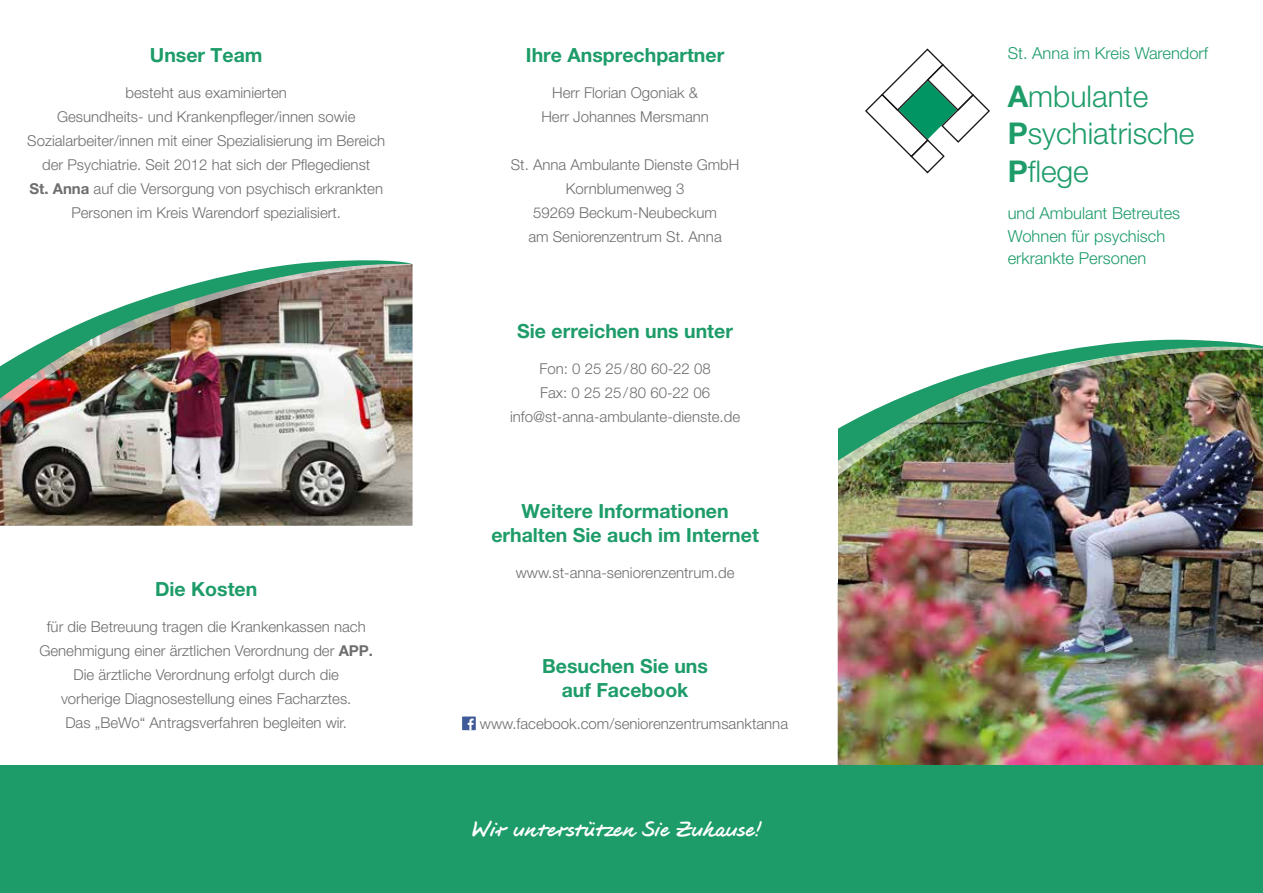
<style>
.page{position:relative;width:1263px;height:893px;background:#fff}
.page>*{position:absolute;margin:0;border:0;box-sizing:border-box;transform-origin:0 0}
.t1{font:300 30px/37.5px "Helvetica Neue LT Pro";color:#1d9c69}
.t2{font:22.5px "Jesco 3 Handwriting";color:#fff}
.t3{font:700 19.5px/24px "Helvetica Neue LT Pro";color:#1d9c69;text-align:center}
.t4{font:300 16.5px/22.5px "Helvetica Neue LT Pro";color:#1d9c69}
.t5{font:300 15px/24px "Helvetica Neue LT Pro";color:#6e6e6e;text-align:center}
.s1{font-weight:700}
</style>
<div class="page">
<img style="left:838px;top:487px;width:425px;height:278px">
<div style="left:0;top:765px;width:1263px;height:128px;background:#1d9c69"></div>
<div style="left:462px;top:716px;width:14px;height:14px;background:#3f5a99"></div>
<svg style="left:468px;top:719px;width:6px;height:11px"></svg>
<img style="left:838px;top:480px;width:425px;height:7px">
<img style="left:838px;top:339px;width:425px;height:141px">
<svg style="left:865px;top:48px;width:125px;height:126px"></svg>
<img style="left:0;top:437px;width:412px;height:89px">
<svg style="left:0;top:431px;width:412px;height:6px;background:#b9b0ae"></svg>
<img style="left:0;top:260px;width:412px;height:171px">
<h3 class="t3" style="left:150px;top:42px;width:114px">Unser Team</h3>
<p class="t5" style="left:27px;top:80px;width:359px">besteht aus examinierten<br>Gesundheits- und Krankenpfleger/innen sowie Sozialarbeiter/innen mit einer Spezialisierung im Bereich der Psychiatrie. Seit 2012 hat sich der Pflegedienst<br><span class="s1">St. Anna</span> auf die Versorgung von psychisch erkrankten Personen im Kreis Warendorf spezialisiert.</p>
<h3 class="t3" style="left:155px;top:576px;width:104px">Die Kosten</h3>
<p class="t5" style="left:39px;top:614px;width:335px">für die Betreuung tragen die Krankenkassen nach Genehmigung einer ärztlichen Verordnung der <span class="s1">APP.<br></span>Die ärztliche Verordnung erfolgt durch die<br>vorherige Diagnosestellung eines Facharztes.<br>Das „BeWo“ Antragsverfahren begleiten wir.</p>
<h3 class="t3" style="left:526px;top:42px;width:200px">Ihre Ansprechpartner</h3>
<p class="t5" style="left:541px;top:80px;width:169px">Herr Florian Ogoniak &amp;<br>Herr Johannes Mersmann</p>
<p class="t5" style="left:511px;top:152px;width:230px">St. Anna Ambulante Dienste GmbH<br>Kornblumenweg 3<br>59269 Beckum-Neubeckum<br>am Seniorenzentrum St. Anna</p>
<h3 class="t3" style="left:517px;top:318px;width:217px">Sie erreichen uns unter</h3>
<p class="t5" style="left:510px;top:356px;width:232px">Fon: 0 25 25/80 60-22 08<br>Fax: 0 25 25/80 60-22 06 info@st-anna-ambulante-dienste.de</p>
<h3 class="t3" style="left:491px;top:498px;width:269px">Weitere Informationen erhalten Sie auch im Internet</h3>
<p class="t5" style="left:516px;top:560px;width:220px">www.st-anna-seniorenzentrum.de</p>
<h3 class="t3" style="left:542px;top:653px;width:167px">Besuchen Sie uns auf Facebook</h3>
<p class="t5" style="left:480px;top:711px;width:310px">www.facebook.com/seniorenzentrumsanktanna</p>
<h2 class="t2" style="left:471px;top:817px;width:291px">Wir unterstützen Sie Zuhause!</h2>
<p class="t4" style="left:1008px;top:42px;width:202px">St. Anna im Kreis Warendorf</p>
<h1 class="t1" style="left:1008px;top:76px;width:188px"><span class="s1">A</span>mbulante<br><span class="s1">P</span>sychiatrische<br><span class="s1">P</span>flege</h1>
<p class="t4" style="left:1008px;top:202px;width:174px">und Ambulant Betreutes<br>Wohnen für psychisch erkrankte Personen</p>
</div>
